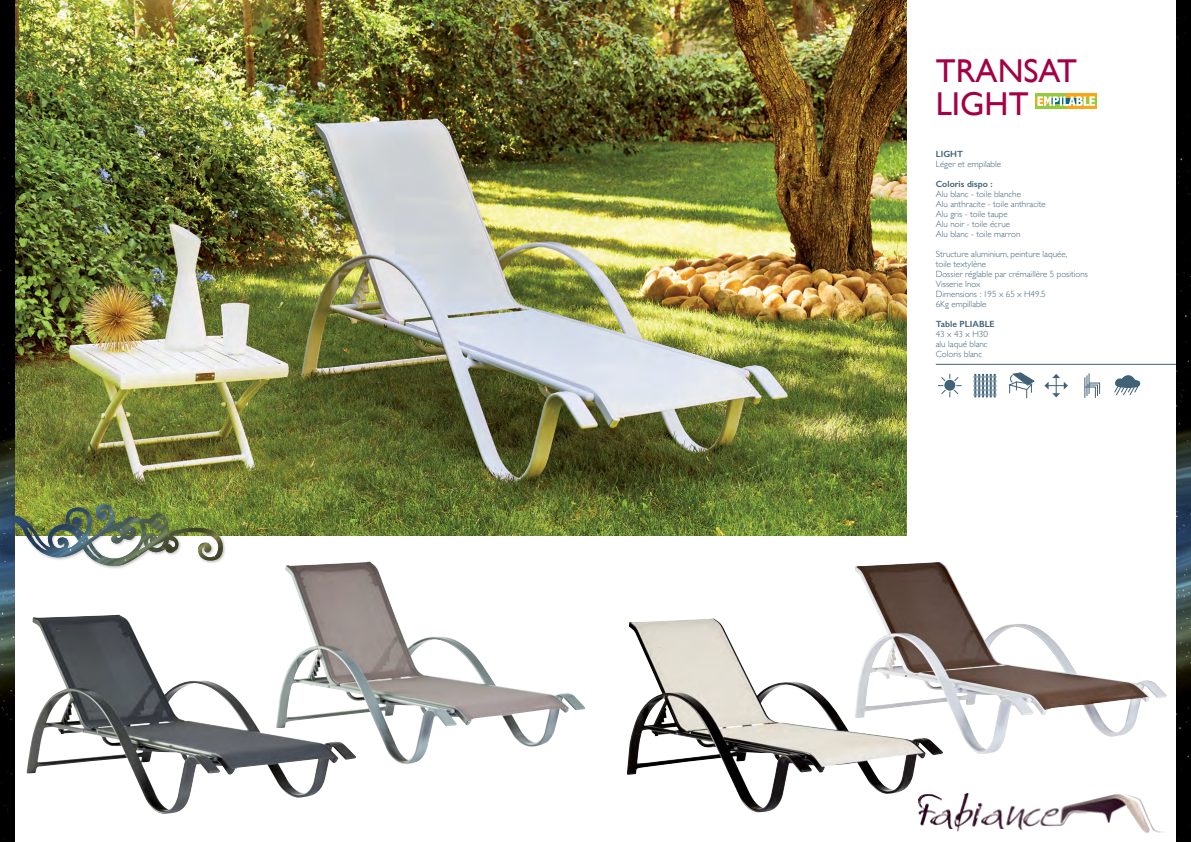
<style>
.page{position:relative;width:1191px;height:842px;background:#fff}
.page>*{position:absolute;margin:0;border:0;box-sizing:border-box;transform-origin:0 0}
.t1{font:33px/33px "Gill Sans";color:#a30046}
.t2{font:300 9px/10px "Gill Sans";color:#416177}
.t3{font:600 9px "Gill Sans";color:#416177}
</style>
<div class="page">
<img style="left:14px;top:0;width:892px;height:535px">
<img style="left:855px;top:562px;width:312px;height:192px">
<svg style="left:756px;top:620px;width:199px;height:193px"></svg>
<img style="left:627px;top:618px;width:316px;height:194px">
<img style="left:285px;top:561px;width:301px;height:203px">
<div style="left:1035px;top:93px;width:30px;height:5px;background:#97c93d"></div>
<div style="left:1035px;top:104px;width:30px;height:5px;background:#97c93d"></div>
<div style="left:1065px;top:93px;width:31px;height:5px;background:#faa61a"></div>
<div style="left:1065px;top:104px;width:31px;height:5px;background:#faa61a"></div>
<svg style="left:1094px;top:98px;width:2px;height:6px"></svg>
<div style="left:1035px;top:98px;width:15px;height:6px;background:#faa61a"></div>
<svg style="left:1037px;top:96px;width:57px;height:10px"></svg>
<hr style="left:935px;top:364px;width:256px;height:1px;background:#416177">
<svg style="left:938px;top:374px;width:23px;height:23px"></svg>
<div style="left:943px;top:379px;width:12px;height:12px;background:#416177;border-radius:50%"></div>
<div style="left:943px;top:379px;width:13px;height:13px;border:1px solid #fff;border-radius:50%"></div>
<hr style="left:974px;top:374px;width:2px;height:23px;background:#416177">
<hr style="left:978px;top:374px;width:2px;height:23px;background:#416177">
<hr style="left:982px;top:374px;width:2px;height:23px;background:#416177">
<hr style="left:986px;top:374px;width:2px;height:23px;background:#416177">
<hr style="left:989px;top:374px;width:2px;height:23px;background:#416177">
<hr style="left:993px;top:374px;width:2px;height:23px;background:#416177">
<hr style="left:973px;top:394px;width:23px;height:2px;background:#809ead">
<hr style="left:973px;top:389px;width:23px;height:2px;background:#809ead">
<hr style="left:973px;top:385px;width:23px;height:2px;background:#809ead">
<hr style="left:973px;top:380px;width:23px;height:2px;background:#809ead">
<hr style="left:973px;top:376px;width:23px;height:2px;background:#809ead">
<svg style="left:1008px;top:372px;width:27px;height:26px"></svg>
<svg style="left:1044px;top:374px;width:24px;height:23px"></svg>
<svg style="left:1084px;top:373px;width:16px;height:25px"></svg>
<svg style="left:1114px;top:375px;width:27px;height:21px"></svg>
<svg style="left:357px;top:616px;width:11px;height:148px"></svg>
<img style="left:27px;top:615px;width:330px;height:199px">
<img style="left:0;top:0;width:14px;height:842px">
<img style="left:1176px;top:0;width:15px;height:842px">
<svg style="left:14px;top:502px;width:211px;height:67px"></svg>
<img style="left:14px;top:504px;width:210px;height:63px">
<img style="left:918px;top:793px;width:245px;height:39px">
<h1 class="t1" style="left:935px;top:54px;width:143px">TRANSAT<br>LIGHT</h1>
<p class="t3" style="left:935px;top:148px;width:29px">LIGHT</p>
<p class="t2" style="left:935px;top:158px;width:67px">Léger et empilable</p>
<p class="t3" style="left:935px;top:178px;width:58px">Coloris dispo :</p>
<p class="t2" style="left:935px;top:188px;width:112px">Alu blanc - toile blanche<br>Alu anthracite - toile anthracite<br>Alu gris - toile taupe<br>Alu noir - toile écrue<br>Alu blanc - toile marron</p>
<p class="t2" style="left:935px;top:248px;width:154px">Structure aluminium, peinture laquée,<br>toile textylène<br>Dossier réglable par crémaillère 5 positions<br>Visserie Inox<br>Dimensions : 195 x 65 x H49.5<br>6Kg empillable</p>
<p class="t3" style="left:935px;top:318px;width:60px">Table PLIABLE</p>
<p class="t2" style="left:935px;top:328px;width:54px;text-align:justify">43 x 43 x H30 alu laqué blanc Coloris blanc</p>
</div>
